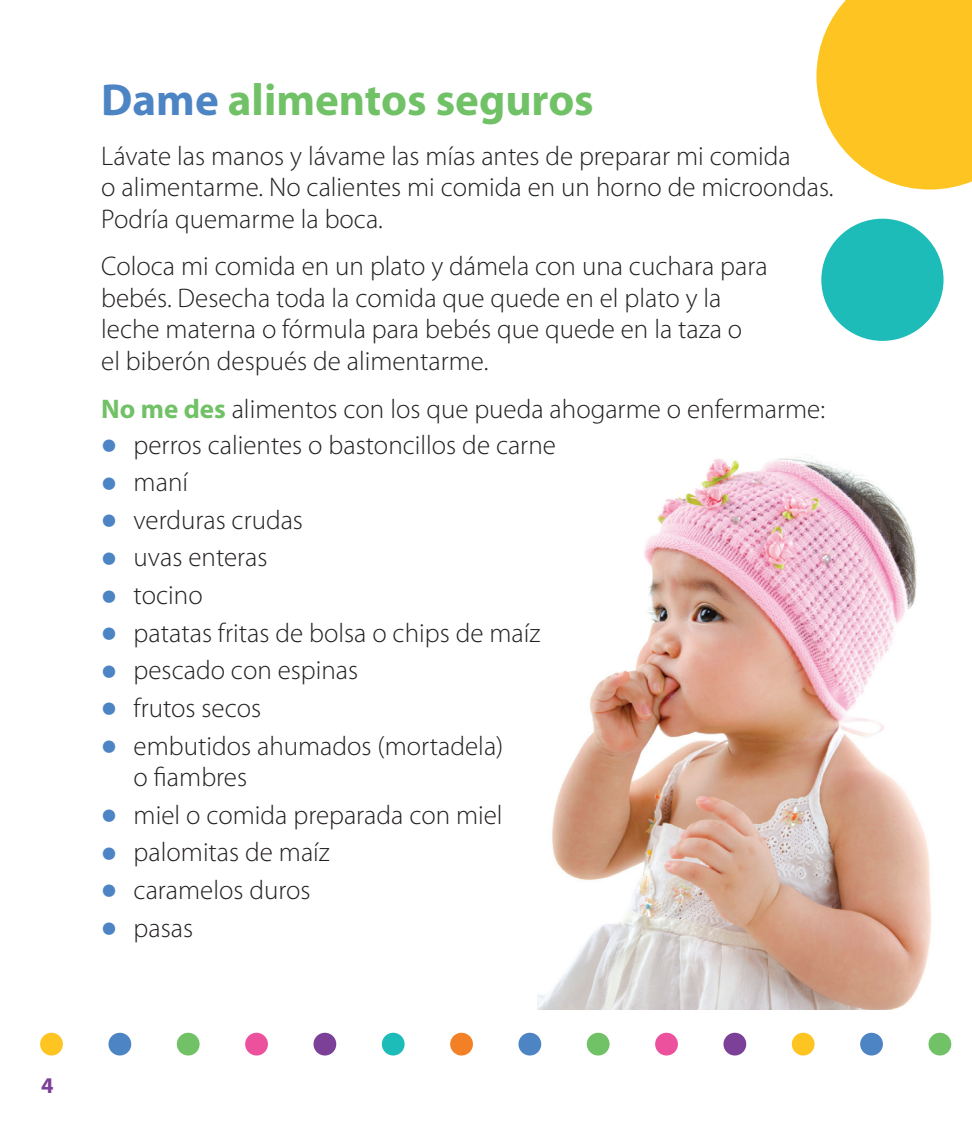
<style>
.page{position:relative;width:972px;height:1134px;background:#fff}
.page>*{position:absolute;margin:0;border:0;box-sizing:border-box;transform-origin:0 0}
.t1{font:700 45px "Myriad Pro";color:#71c167}
.t2{font:300 27px/31.5px "Myriad Pro";color:#231f20}
.t3{font:700 22.5px "Myriad Pro";color:#7c4099}
.s1{color:#4d84c4}
.s2{font-weight:700;color:#71c167}
.s3{font-weight:700;font-size:47.25px;color:#4d84c4}
</style>
<div class="page">
<div style="left:821px;top:219px;width:123px;height:122px;background:#1dbcb8;border-radius:50%"></div>
<svg style="left:816px;top:0;width:156px;height:190px;background:#fecb3d"></svg>
<img style="left:538px;top:456px;width:393px;height:553px">
<div style="left:450px;top:1033px;width:23px;height:23px;background:#f48026;border-radius:50%"></div>
<div style="left:177px;top:1033px;width:23px;height:23px;background:#71c167;border-radius:50%"></div>
<div style="left:382px;top:1033px;width:23px;height:23px;background:#1dbcb8;border-radius:50%"></div>
<div style="left:245px;top:1033px;width:23px;height:23px;background:#ec519e;border-radius:50%"></div>
<div style="left:108px;top:1033px;width:23px;height:23px;background:#4d84c4;border-radius:50%"></div>
<div style="left:314px;top:1033px;width:22px;height:23px;background:#7c4099;border-radius:50%"></div>
<div style="left:40px;top:1033px;width:23px;height:23px;background:#fec422;border-radius:50%"></div>
<div style="left:929px;top:1033px;width:22px;height:23px;background:#71c167;border-radius:50%"></div>
<div style="left:655px;top:1033px;width:23px;height:23px;background:#ec519e;border-radius:50%"></div>
<div style="left:860px;top:1033px;width:23px;height:23px;background:#4d84c4;border-radius:50%"></div>
<div style="left:723px;top:1033px;width:23px;height:23px;background:#7c4099;border-radius:50%"></div>
<div style="left:587px;top:1033px;width:23px;height:23px;background:#71c167;border-radius:50%"></div>
<div style="left:792px;top:1033px;width:23px;height:23px;background:#fec422;border-radius:50%"></div>
<div style="left:518px;top:1033px;width:23px;height:23px;background:#4d84c4;border-radius:50%"></div>
<p class="t1" style="left:101px;top:70px;width:494px"><span class="s1">Dame</span> alimentos seguros</p>
<p class="t2" style="left:101px;top:140px;width:734px">Lávate las manos y lávame las mías antes de preparar mi comida<br>o alimentarme. No calientes mi comida en un horno de microondas.<br>Podría quemarme la boca.</p>
<p class="t2" style="left:101px;top:250px;width:668px">Coloca mi comida en un plato y dámela con una cuchara para bebés. Desecha toda la comida que quede en el plato y la leche materna o fórmula para bebés que quede en la taza o el biberón después de alimentarme.</p>
<p class="t2" style="left:101px;top:393px;width:725px"><span class="s2">No me des</span> alimentos con los que pueda ahogarme o enfermarme:</p>
<p class="t2" style="left:101px;top:429px;width:456px"><span class="s3">•</span> perros calientes o bastoncillos de carne</p>
<p class="t2" style="left:101px;top:466px;width:88px"><span class="s3">•</span> maní</p>
<p class="t2" style="left:101px;top:504px;width:203px"><span class="s3">•</span> verduras crudas</p>
<p class="t2" style="left:101px;top:541px;width:168px"><span class="s3">•</span> uvas enteras</p>
<p class="t2" style="left:101px;top:579px;width:103px"><span class="s3">•</span> tocino</p>
<p class="t2" style="left:101px;top:617px;width:441px"><span class="s3">•</span> patatas fritas de bolsa o chips de maíz</p>
<p class="t2" style="left:101px;top:654px;width:259px"><span class="s3">•</span> pescado con espinas</p>
<p class="t2" style="left:101px;top:692px;width:161px"><span class="s3">•</span> frutos secos</p>
<p class="t2" style="left:134px;top:730px;width:371px;text-indent:-32px"><span class="s3">•</span> embutidos ahumados (mortadela) o fiambres</p>
<p class="t2" style="left:101px;top:799px;width:403px"><span class="s3">•</span> miel o comida preparada con miel</p>
<p class="t2" style="left:101px;top:836px;width:230px"><span class="s3">•</span> palomitas de maíz</p>
<p class="t2" style="left:101px;top:874px;width:211px"><span class="s3">•</span> caramelos duros</p>
<p class="t2" style="left:101px;top:912px;width:93px"><span class="s3">•</span> pasas</p>
<p class="t3" style="left:41px;top:1071px;width:14px">4</p>
</div>
